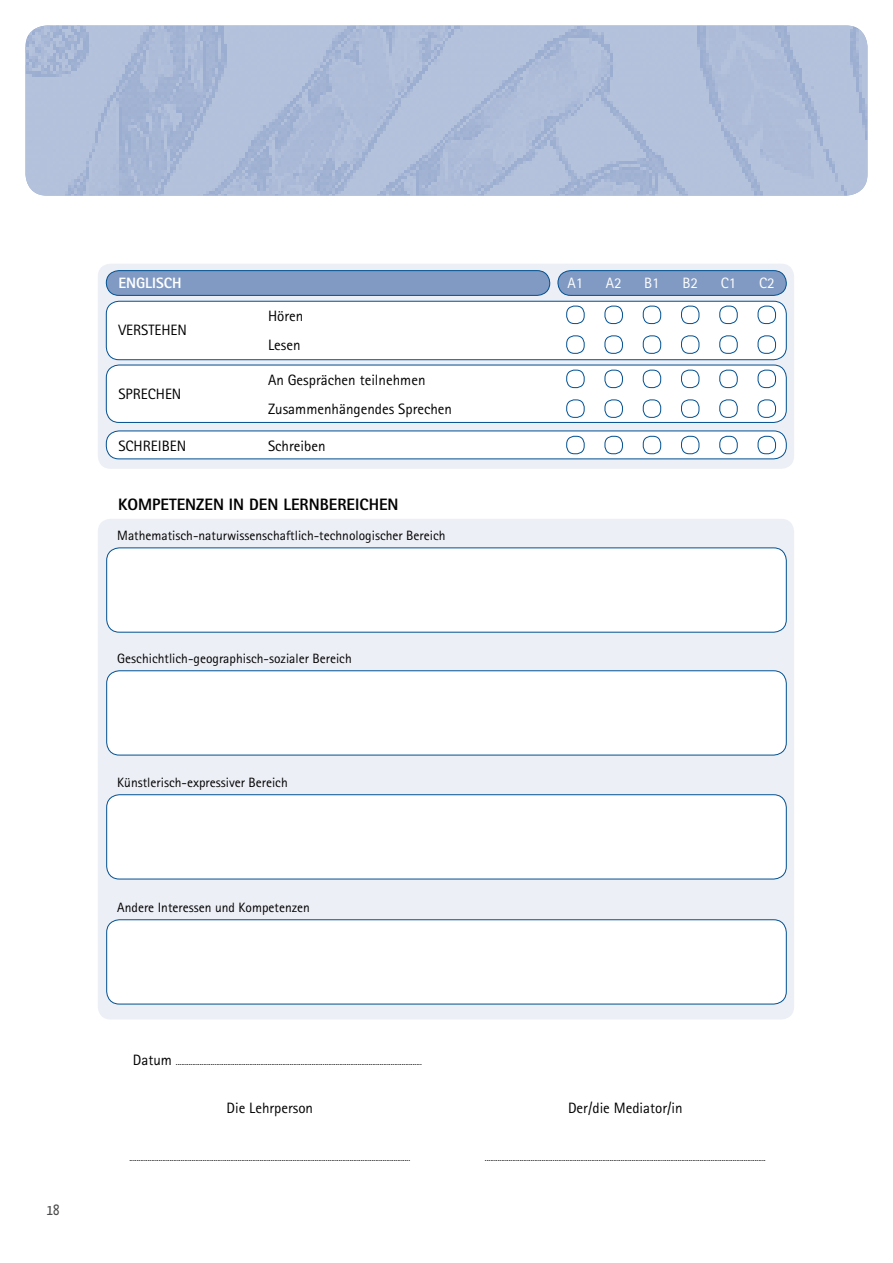
<style>
.page{position:relative;width:893px;height:1263px;background:#fff}
.page>*{position:absolute;margin:0;border:0;box-sizing:border-box;transform-origin:0 0}
.t1{font:800 16.5px "Rotis Sans Serif";color:#000}
.t2{font:15px/29.7px "Rotis Sans Serif";color:#000}
.t3{font:15px "Rotis Sans Serif";color:#fff}
.t4{font:800 15px "Rotis Sans Serif";color:#fff}
.t5{font:15px "Yanone Kaffeesatz";color:#4b4b4d}
.t6{font:13.5px "Rotis Sans Serif";color:#000}
.t7{font:9px "Rotis Sans Serif";color:#000}
.s1{font-size:15px}
</style>
<div class="page">
<div style="left:98px;top:264px;width:696px;height:205px;background:#edeff6;border-radius:13px"></div>
<div style="left:106px;top:301px;width:680px;height:59px;background:#fff;border-radius:13px"></div>
<div style="left:106px;top:301px;width:681px;height:59px;border:1px solid #005091;border-radius:13px"></div>
<div style="left:106px;top:365px;width:680px;height:57px;background:#fff;border-radius:13px"></div>
<div style="left:106px;top:365px;width:681px;height:58px;border:1px solid #005091;border-radius:13px"></div>
<div style="left:106px;top:431px;width:680px;height:28px;background:#fff;border-radius:13px"></div>
<div style="left:106px;top:431px;width:681px;height:28px;border:1px solid #005091;border-radius:13px"></div>
<div style="left:106px;top:271px;width:444px;height:24px;background:#819ac3;border-radius:13px"></div>
<div style="left:106px;top:270px;width:444px;height:26px;border:1px solid #005091;border-radius:13px"></div>
<div style="left:558px;top:271px;width:228px;height:24px;background:#819ac3;border-radius:13px"></div>
<div style="left:558px;top:270px;width:229px;height:26px;border:1px solid #005091;border-radius:13px"></div>
<div style="left:566px;top:306px;width:18px;height:18px;border:1px solid #005091;border-radius:8px"></div>
<div style="left:605px;top:306px;width:18px;height:18px;border:1px solid #005091;border-radius:8px"></div>
<div style="left:643px;top:306px;width:18px;height:18px;border:1px solid #005091;border-radius:8px"></div>
<div style="left:681px;top:306px;width:18px;height:18px;border:1px solid #005091;border-radius:8px"></div>
<div style="left:720px;top:306px;width:17px;height:18px;border:1px solid #005091;border-radius:8px"></div>
<div style="left:758px;top:306px;width:18px;height:18px;border:1px solid #005091;border-radius:8px"></div>
<div style="left:566px;top:336px;width:18px;height:18px;border:1px solid #005091;border-radius:8px"></div>
<div style="left:605px;top:336px;width:18px;height:18px;border:1px solid #005091;border-radius:8px"></div>
<div style="left:643px;top:336px;width:18px;height:18px;border:1px solid #005091;border-radius:8px"></div>
<div style="left:681px;top:336px;width:18px;height:18px;border:1px solid #005091;border-radius:8px"></div>
<div style="left:720px;top:336px;width:17px;height:18px;border:1px solid #005091;border-radius:8px"></div>
<div style="left:758px;top:336px;width:18px;height:18px;border:1px solid #005091;border-radius:8px"></div>
<div style="left:566px;top:370px;width:18px;height:18px;border:1px solid #005091;border-radius:8px"></div>
<div style="left:605px;top:370px;width:18px;height:18px;border:1px solid #005091;border-radius:8px"></div>
<div style="left:643px;top:370px;width:18px;height:18px;border:1px solid #005091;border-radius:8px"></div>
<div style="left:681px;top:370px;width:18px;height:18px;border:1px solid #005091;border-radius:8px"></div>
<div style="left:720px;top:370px;width:17px;height:18px;border:1px solid #005091;border-radius:8px"></div>
<div style="left:758px;top:370px;width:18px;height:18px;border:1px solid #005091;border-radius:8px"></div>
<div style="left:566px;top:400px;width:18px;height:18px;border:1px solid #005091;border-radius:8px"></div>
<div style="left:605px;top:400px;width:18px;height:18px;border:1px solid #005091;border-radius:8px"></div>
<div style="left:643px;top:400px;width:18px;height:18px;border:1px solid #005091;border-radius:8px"></div>
<div style="left:681px;top:400px;width:18px;height:18px;border:1px solid #005091;border-radius:8px"></div>
<div style="left:720px;top:400px;width:17px;height:18px;border:1px solid #005091;border-radius:8px"></div>
<div style="left:758px;top:400px;width:18px;height:18px;border:1px solid #005091;border-radius:8px"></div>
<div style="left:566px;top:436px;width:18px;height:18px;border:1px solid #005091;border-radius:8px"></div>
<div style="left:605px;top:436px;width:18px;height:18px;border:1px solid #005091;border-radius:8px"></div>
<div style="left:643px;top:436px;width:18px;height:18px;border:1px solid #005091;border-radius:8px"></div>
<div style="left:681px;top:436px;width:18px;height:18px;border:1px solid #005091;border-radius:8px"></div>
<div style="left:720px;top:436px;width:17px;height:18px;border:1px solid #005091;border-radius:8px"></div>
<div style="left:758px;top:436px;width:18px;height:18px;border:1px solid #005091;border-radius:8px"></div>
<div style="left:98px;top:519px;width:696px;height:500px;background:#edeff6;border-radius:13px"></div>
<img style="left:26px;top:26px;width:841px;height:170px">
<div style="left:107px;top:548px;width:679px;height:84px;background:#fff;border-radius:13px"></div>
<div style="left:106px;top:547px;width:681px;height:85px;border:1px solid #005091;border-radius:13px"></div>
<div style="left:107px;top:671px;width:679px;height:84px;background:#fff;border-radius:13px"></div>
<div style="left:106px;top:670px;width:681px;height:85px;border:1px solid #005091;border-radius:13px"></div>
<div style="left:107px;top:795px;width:679px;height:84px;background:#fff;border-radius:13px"></div>
<div style="left:106px;top:794px;width:681px;height:85px;border:1px solid #005091;border-radius:13px"></div>
<div style="left:107px;top:920px;width:679px;height:84px;background:#fff;border-radius:13px"></div>
<div style="left:106px;top:919px;width:681px;height:85px;border:1px solid #005091;border-radius:13px"></div>
<h2 class="t5" style="left:47px;top:1200px;width:14px">18</h2>
<h2 class="t4" style="left:118px;top:273px;width:65px">ENGLISCH</h2>
<h2 class="t3" style="left:567px;top:274px;width:17px">A1</h2>
<h2 class="t3" style="left:606px;top:274px;width:17px">A2</h2>
<h2 class="t3" style="left:644px;top:274px;width:17px">B1</h2>
<h2 class="t3" style="left:682px;top:274px;width:17px">B2</h2>
<h2 class="t3" style="left:721px;top:274px;width:17px">C1</h2>
<h2 class="t3" style="left:759px;top:274px;width:17px">C2</h2>
<h2 class="t2" style="left:118px;top:315px;width:70px">VERSTEHEN</h2>
<h2 class="t2" style="left:268px;top:300px;width:37px">Hören<br>Lesen</h2>
<h2 class="t2" style="left:118px;top:379px;width:65px">SPRECHEN</h2>
<h2 class="t2" style="left:268px;top:365px;width:186px">An Gesprächen teilnehmen<br>Zusammenhängendes Sprechen</h2>
<h2 class="t2" style="left:118px;top:431px;width:69px">SCHREIBEN</h2>
<h2 class="t2" style="left:268px;top:431px;width:59px">Schreiben</h2>
<h1 class="t1" style="left:118px;top:494px;width:282px">KOMPETENZEN IN DEN LERNBEREICHEN</h1>
<h3 class="t6" style="left:117px;top:528px;width:330px">Mathematisch-naturwissenschaftlich-technologischer Bereich</h3>
<h3 class="t6" style="left:117px;top:650px;width:236px">Geschichtlich-geographisch-sozialer Bereich</h3>
<h3 class="t6" style="left:117px;top:774px;width:172px">Künstlerisch-expressiver Bereich</h3>
<h3 class="t6" style="left:117px;top:899px;width:194px">Andere Interessen und Kompetenzen</h3>
<p class="t7" style="left:133px;top:1057px;width:291px"><span class="s1">Datum</span> ......................................................................................................................................</p>
<h2 class="t2" style="left:226px;top:1093px;width:88px">Die Lehrperson</h2>
<h2 class="t2" style="left:568px;top:1093px;width:116px">Der/die Mediator/in</h2>
<p class="t7" style="left:129px;top:1152px;width:282px">.........................................................................................................................................................</p>
<p class="t7" style="left:485px;top:1152px;width:282px">.........................................................................................................................................................</p>
</div>
